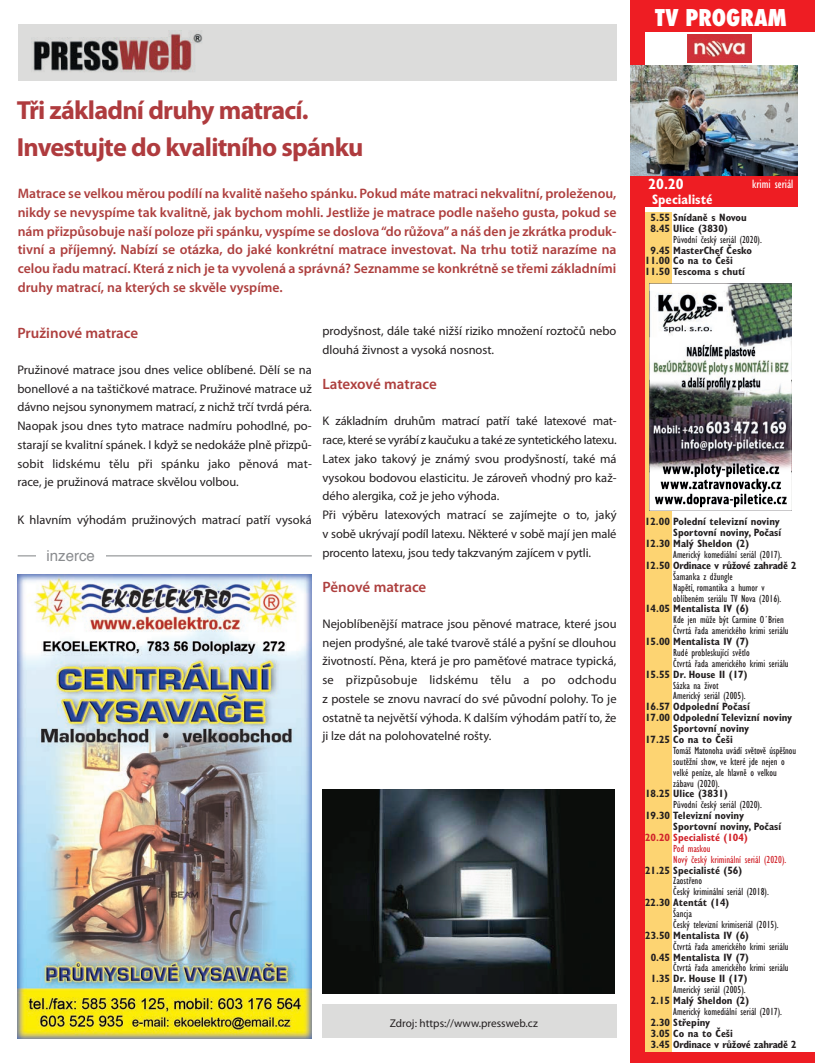
<style>
.page{position:relative;width:815px;height:1063px;background:#fff}
.page>*{position:absolute;margin:0;border:0;box-sizing:border-box;transform-origin:0 0}
.t1{font:700 26.25px/37.5px "Myriad Pro";letter-spacing:-.03em;color:#af3b3e}
.t2{font:800 condensed 22.5px "Futura";color:#fff}
.t3{font:600 15px "Myriad Pro";letter-spacing:-.005em;color:#ae3f3e}
.t4{font:15px "Helvetica";color:#8a8c8f}
.t5{font:700 condensed 15px "Gill Sans CE";color:#fff}
.t6{font:600 13.75px/18.8px "Myriad Pro";color:#ae3f3e;text-align:justify}
.t7{font:700 condensed 13.75px "Gill Sans CE";color:#fff}
.t8{font:12.5px/18.8px "Myriad Pro";color:#231f20;text-align:justify}
.t9{font:condensed 12.5px "Gill Sans CE";color:#fff}
.t10{font:11.25px "Myriad Pro";color:#231f20}
.t11{font:condensed 10.62px/10.9px "Gill Sans CE";color:#231f20}
.t12{font:700 condensed 10.62px/10.9px "Gill Sans CE";color:#231f20}
.t13{font:700 condensed 10.62px/10.9px "Gill Sans CE";letter-spacing:-.02em;color:#231f20}
.t14{font:condensed 10.62px/10.9px "Gill Sans CE";color:#d1232a}
.t15{font:700 condensed 10.62px "Gill Sans CE";color:#d1232a}
</style>
<div class="page">
<img style="left:18px;top:574px;width:294px;height:464px">
<div style="left:631px;top:0;width:184px;height:32px;background:#ee1d23"></div>
<div style="left:631px;top:175px;width:166px;height:32px;background:#ee1d23"></div>
<img style="left:687px;top:34px;width:64px;height:29px">
<div style="left:631px;top:0;width:14px;height:1063px;background:#ee1d23"></div>
<div style="left:631px;top:1052px;width:184px;height:11px;background:#ee1d23"></div>
<div style="left:645px;top:213px;width:26px;height:839px;background:#fdd472"></div>
<img style="left:631px;top:66px;width:166px;height:109px">
<img style="left:650px;top:284px;width:141px;height:227px">
<hr style="left:18px;top:556px;width:294px;height:1px;background:#808285">
<div style="left:36px;top:548px;width:69px;height:21px;background:#fff"></div>
<div style="left:18px;top:25px;width:599px;height:56px;background:#dcdcdb"></div>
<img style="left:33px;top:33px;width:170px;height:39px">
<div style="left:322px;top:1005px;width:295px;height:33px;background:#dcdcdb"></div>
<img style="left:322px;top:789px;width:293px;height:205px">
<h2 class="t2" style="left:655px;top:2px;width:133px">TV PROGRAM</h2>
<h1 class="t1" style="left:17px;top:90px;width:348px">Tři základní druhy matrací.<br>Investujte do kvalitního spánku</h1>
<p class="t6" style="left:18px;top:184px;width:600px">Matrace se velkou měrou podílí na kvalitě našeho spánku. Pokud máte matraci nekvalitní, proleženou, nikdy se nevyspíme tak kvalitně, jak bychom mohli. Jestliže je matrace podle našeho gusta, pokud se nám přizpůsobuje naší poloze při spánku, vyspíme se doslova “do růžova” a náš den je zkrátka produk&shy;tivní a příjemný. Nabízí se otázka, do jaké konkrétní matrace investovat. Na trhu totiž narazíme na celou řadu matrací. Která z nich je ta vyvolená a správná? Seznamme se konkrétně se třemi základními druhy matrací, na kterých se skvěle vyspíme.</p>
<p class="t3" style="left:17px;top:323px;width:122px">Pružinové matrace</p>
<p class="t8" style="left:17px;top:360px;width:296px">Pružinové matrace jsou dnes velice oblíbené. Dělí se na bonellové a na taštičkové matrace. Pružinové matrace už dávno nejsou synonymem matrací, z nichž trčí tvrdá péra.<br>Naopak jsou dnes tyto matrace nadmíru pohodlné, po&shy;starají se kvalitní spánek. I když se nedokáže plně přizpů&shy;sobit lidskému tělu při spánku jako pěnová mat&shy;race, je pružinová matrace skvělou volbou.</p>
<p class="t8" style="left:17px;top:510px;width:296px">K hlavním výhodám pružinových matrací patří vysoká</p>
<p class="t4" style="left:47px;top:544px;width:50px">inzerce</p>
<p class="t8" style="left:322px;top:322px;width:296px">prodyšnost, dále také nižší riziko množení roztočů nebo dlouhá živnost a vysoká nosnost.</p>
<p class="t3" style="left:322px;top:375px;width:116px">Latexové matrace</p>
<p class="t8" style="left:322px;top:412px;width:296px;text-align:left">K základním druhům matrací patří také latexové mat&shy;race, které se vyrábí z kaučuku a také ze syntetického latexu.<br>Latex jako takový je známý svou prodyšností, také má vysokou bodovou elasticitu. Je zároveň vhodný pro kaž&shy;dého alergika, což je jeho výhoda.<br>Při výběru latexových matrací se zajímejte o to, jaký v sobě ukrývají podíl latexu. Některé v sobě mají jen malé procento latexu, jsou tedy takzvaným zajícem v pytli.</p>
<p class="t3" style="left:322px;top:577px;width:105px">Pěnové matrace</p>
<p class="t8" style="left:322px;top:614px;width:296px">Nejoblíbenější matrace jsou pěnové matrace, které jsou nejen prodyšné, ale také tvarově stálé a pyšní se dlouhou životností. Pěna, která je pro paměťové matrace typická, se přizpůsobuje lidskému tělu a po odchodu z postele se znovu navrací do své původní polohy. To je ostatně ta největší výhoda. K dalším výhodám patří to, že ji lze dát na polohovatelné rošty.</p>
<p class="t10" style="left:390px;top:1016px;width:150px">Zdroj: https://www.pressweb.cz</p>
<p class="t5" style="left:648px;top:175px;width:37px">20.20</p>
<p class="t7" style="left:652px;top:191px;width:62px">Specialisté</p>
<p class="t9" style="left:752px;top:176px;width:43px">krimi seriál</p>
<p class="t12" style="left:651px;top:212px;width:98px">5.55 Snídaně s Novou<br>8.45 Ulice (3830)</p>
<p class="t11" style="left:673px;top:234px;width:90px">Původní český seriál (2020).</p>
<p class="t12" style="left:645px;top:245px;width:109px;text-indent:6px">9.45 MasterChef Česko<br>11.00 Co na to Češi<br>11.50 Tescoma s chutí</p>
<p class="t12" style="left:645px;top:516px;width:137px">12.00 Polední televizní noviny</p>
<p class="t12" style="left:673px;top:527px;width:109px">Sportovní noviny, Počasí</p>
<p class="t12" style="left:645px;top:538px;width:106px">12.30 Malý Sheldon (2)</p>
<p class="t11" style="left:673px;top:549px;width:110px">Americký komediální seriál (2017).</p>
<p class="t13" style="left:645px;top:560px;width:153px">12.50 Ordinace v růžové zahradě 2</p>
<p class="t11" style="left:673px;top:571px;width:110px">Šamanka z džungle<br>Napětí, romantika a humor v oblíbeném seriálu TV Nova (2016).</p>
<p class="t12" style="left:645px;top:603px;width:105px">14.05 Mentalista IV (6)</p>
<p class="t11" style="left:673px;top:614px;width:117px">Kde jen může být Carmine O´Brien<br>Čtvrtá řada amerického krimi seriálu</p>
<p class="t12" style="left:645px;top:636px;width:105px">15.00 Mentalista IV (7)</p>
<p class="t11" style="left:673px;top:647px;width:117px">Rudé probleskující světlo<br>Čtvrtá řada amerického krimi seriálu</p>
<p class="t12" style="left:645px;top:669px;width:104px">15.55 Dr. House II (17)</p>
<p class="t11" style="left:673px;top:680px;width:74px">Sázka na život<br>Americký seriál (2005).</p>
<p class="t12" style="left:645px;top:701px;width:106px">16.57 Odpolední Počasí</p>
<p class="t12" style="left:645px;top:712px;width:149px">17.00 Odpolední Televizní noviny</p>
<p class="t12" style="left:673px;top:723px;width:78px">Sportovní noviny</p>
<p class="t12" style="left:645px;top:734px;width:89px">17.25 Co na to Češi</p>
<p class="t11" style="left:673px;top:745px;width:124px">Tomáš Matonoha uvádí světově úspěšnou soutěžní show, ve které jde nejen o velké peníze, ale hlavně o velkou zábavu (2020).</p>
<p class="t12" style="left:645px;top:788px;width:84px">18.25 Ulice (3831)</p>
<p class="t11" style="left:673px;top:799px;width:90px">Původní český seriál (2020).</p>
<p class="t12" style="left:673px;top:810px;width:109px;text-indent:-28px">19.30 Televizní noviny<br>Sportovní noviny, Počasí</p>
<p class="t15" style="left:645px;top:831px;width:104px">20.20 Specialisté (104)</p>
<p class="t14" style="left:673px;top:843px;width:115px">Pod maskou<br>Nový český kriminální seriál (2020).</p>
<p class="t12" style="left:645px;top:865px;width:99px">21.25 Specialisté (56)</p>
<p class="t11" style="left:673px;top:875px;width:97px">Zaostřeno<br>Český kriminální seriál (2018).</p>
<p class="t12" style="left:645px;top:897px;width:86px">22.30 Atentát (14)</p>
<p class="t11" style="left:673px;top:908px;width:107px">Šancja<br>Český televizní krimiseriál (2015).</p>
<p class="t12" style="left:645px;top:930px;width:105px">23.50 Mentalista IV (6)</p>
<p class="t11" style="left:673px;top:941px;width:117px">Čtvrtá řada amerického krimi seriálu</p>
<p class="t12" style="left:651px;top:952px;width:100px">0.45 Mentalista IV (7)</p>
<p class="t11" style="left:673px;top:963px;width:117px">Čtvrtá řada amerického krimi seriálu</p>
<p class="t12" style="left:651px;top:973px;width:98px">1.35 Dr. House II (17)</p>
<p class="t11" style="left:673px;top:984px;width:74px">Americký seriál (2005).</p>
<p class="t12" style="left:651px;top:995px;width:100px">2.15 Malý Sheldon (2)</p>
<p class="t11" style="left:673px;top:1006px;width:110px">Americký komediální seriál (2017).</p>
<p class="t13" style="left:651px;top:1017px;width:148px">2.30 Střepiny<br>3.05 Co na to Češi<br>3.45 Ordinace v růžové zahradě 2</p>
</div>
